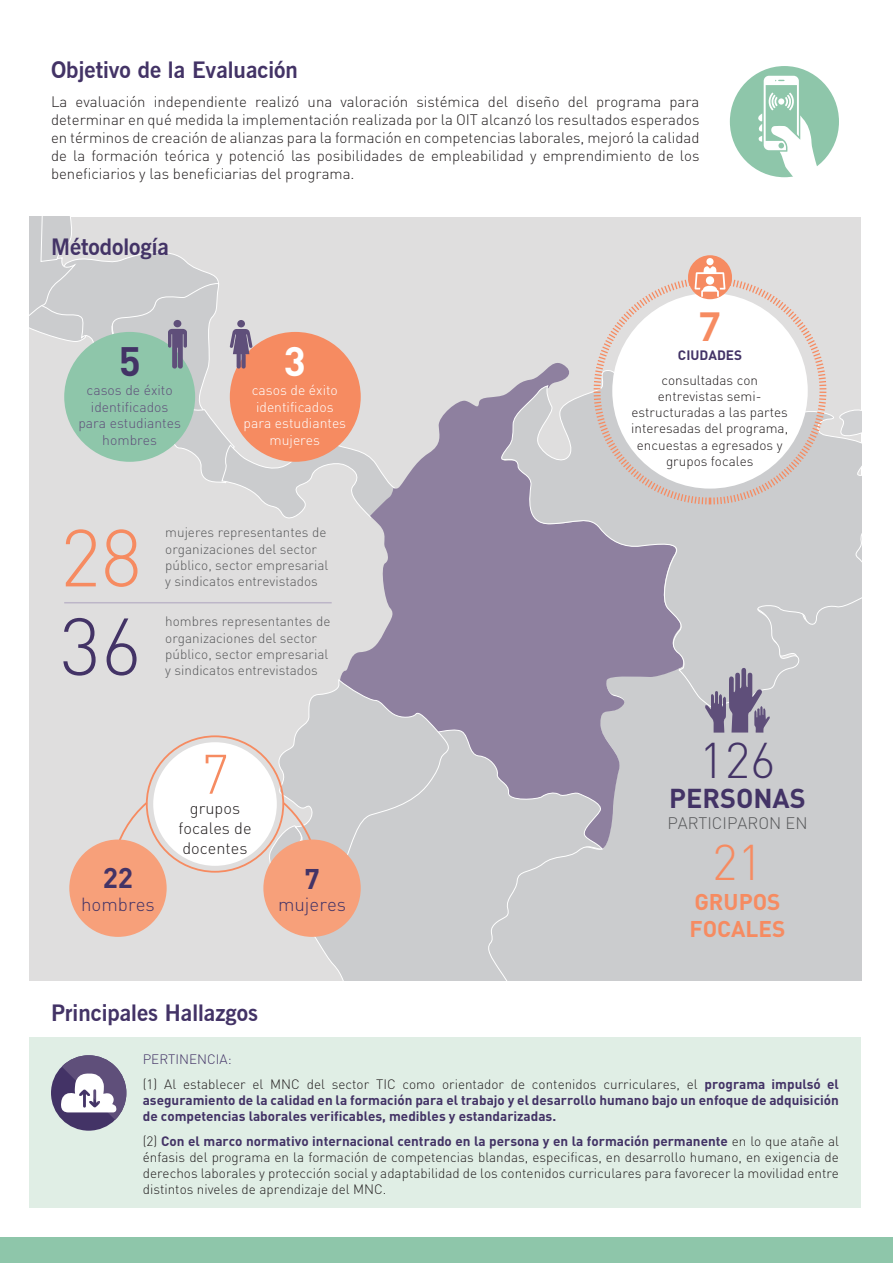
<style>
.page{position:relative;width:893px;height:1263px;background:#fff}
.page>*{position:absolute;margin:0;border:0;box-sizing:border-box;transform-origin:0 0}
.t1{font:300 79.5px "DIN";color:#f68b61}
.t2{font:300 79.5px "DIN";color:#433366}
.t3{font:300 54.75px "DIN";color:#f68b61}
.t4{font:300 49.5px "DIN";color:#433366}
.t5{font:300 49.5px "DIN";color:#f68b61}
.t6{font:700 40.65px "DIN";color:#433366}
.t7{font:700 40.65px "DIN";color:#fff}
.t8{font:700 39px "News Gothic BT";color:#f68b61}
.t9{font:700 28.2px "DIN";color:#433366}
.t10{font:700 27px "DIN";color:#433366}
.t11{font:700 22.5px "News Gothic BT";color:#433366}
.t12{font:700 22.5px/27px "DIN";color:#f68b61}
.t13{font:300 18.75px "DIN";color:#433366}
.t14{font:300 16.5px "DIN";color:#57585a}
.t15{font:300 16.35px/19.6px "DIN";color:#231f20;text-align:center}
.t16{font:300 15px/18px "DIN";color:#231f20;text-align:justify}
.t17{font:300 13.95px/16.8px "DIN";color:#5f4f7a;text-align:center}
.t18{font:300 13.95px/16.8px "DIN";color:#fff;text-align:center}
.t19{font:300 13.5px/16.2px "DIN";color:#231f20}
.t20{font:300 13.5px/16.2px "DIN";color:#57585a}
.t21{font:700 13.5px/16.2px "DIN";color:#433366}
.s1{color:#433366}
.s2{font-weight:700;color:#433366}
</style>
<div class="page">
<div style="left:30px;top:1037px;width:831px;height:171px;background:#e0eee5"></div>
<div style="left:0;top:1237px;width:893px;height:26px;background:#8ec6aa"></div>
<div style="left:30px;top:217px;width:831px;height:763px;background:#dfdede"></div>
<div style="left:643px;top:710px;width:218px;height:270px;background:#cbccce"></div>
<svg style="left:340px;top:363px;width:345px;height:486px;fill:#8e809f"></svg>
<svg style="left:265px;top:728px;width:378px;height:252px;background:#c3c2c8"></svg>
<svg style="left:498px;top:370px;width:363px;height:340px;background:#b5b0bd"></svg>
<div style="left:852px;top:478px;width:9px;height:217px;background:#cbccce"></div>
<svg style="left:833px;top:406px;width:28px;height:32px"></svg>
<div style="left:730px;top:66px;width:109px;height:111px;background:#8ec6aa;border-radius:50%"></div>
<svg style="left:758px;top:76px;width:59px;height:102px"></svg>
<svg style="left:592px;top:279px;width:236px;height:227px"></svg>
<svg style="left:705px;top:668px;width:65px;height:65px;background:#9790a6"></svg>
<svg style="left:276px;top:679px;width:177px;height:202px;background:#c7c6cb"></svg>
<div style="left:153px;top:742px;width:124px;height:124px;background:#fff;border-radius:50%"></div>
<svg style="left:119px;top:800px;width:30px;height:39px"></svg>
<div style="left:69px;top:839px;width:98px;height:98px;background:#f7a07a;border-radius:50%"></div>
<div style="left:263px;top:839px;width:98px;height:98px;background:#f7a07a;border-radius:50%"></div>
<svg style="left:30px;top:217px;width:365px;height:308px"></svg>
<div style="left:51px;top:1055px;width:75px;height:76px;background:#433366;border-radius:50%"></div>
<hr style="left:64px;top:602px;width:268px;height:1px;background:#bdb6c8">
<svg style="left:61px;top:1055px;width:66px;height:65px"></svg>
<div style="left:612px;top:293px;width:196px;height:196px;background:#fff;border-radius:50%"></div>
<div style="left:688px;top:255px;width:44px;height:44px;background:#f68b61;border-radius:50%"></div>
<svg style="left:694px;top:258px;width:31px;height:39px"></svg>
<h3 class="t11" style="left:51px;top:56px;width:249px">Objetivo de la Evaluación</h3>
<p class="t16" style="left:51px;top:92px;width:650px">La evaluación independiente realizó una valoración sistémica del diseño del programa para determinar en qué medida la implementación realizada por la OIT alcanzó los resultados esperados en términos de creación de alianzas para la formación en competencias laborales, mejoró la calidad de la formación teórica y potenció las posibilidades de empleabilidad y emprendimiento de los beneficiarios y las beneficiarias del programa.</p>
<h3 class="t11" style="left:51px;top:234px;width:120px">Métodología</h3>
<h3 class="t7" style="left:284px;top:335px;width:24px">3</h3>
<h3 class="t6" style="left:119px;top:335px;width:24px">5</h3>
<p class="t17" style="left:78px;top:381px;width:104px">casos de éxito identificados para estudiantes hombres</p>
<p class="t18" style="left:244px;top:381px;width:104px">casos de éxito identificados para estudiantes mujeres</p>
<h1 class="t1" style="left:60px;top:509px;width:83px">28</h1>
<h1 class="t2" style="left:60px;top:597px;width:83px">36</h1>
<p class="t20" style="left:165px;top:524px;width:165px">mujeres representantes de organizaciones del sector público, sector empresarial y sindicatos entrevistados</p>
<p class="t20" style="left:165px;top:613px;width:167px">hombres representantes de organizaciones del sector público, sector empresarial y sindicatos entrevistados</p>
<h3 class="t9" style="left:103px;top:860px;width:32px">22</h3>
<h3 class="t13" style="left:81px;top:892px;width:75px">hombres</h3>
<h2 class="t3" style="left:201px;top:740px;width:30px">7</h2>
<p class="t15" style="left:178px;top:798px;width:75px">grupos focales de docentes</p>
<h3 class="t9" style="left:304px;top:860px;width:17px">7</h3>
<h3 class="t13" style="left:278px;top:893px;width:70px">mujeres</h3>
<h3 class="t8" style="left:698px;top:303px;width:25px">7</h3>
<p class="t21" style="left:678px;top:346px;width:66px">CIUDADES</p>
<p class="t19" style="left:631px;top:372px;width:158px;text-align:center">consultadas con entrevistas semi&shy;estructuradas a las partes interesadas del programa, encuestas a egresados y grupos focales</p>
<h3 class="t4" style="left:699px;top:729px;width:78px">126</h3>
<h3 class="t10" style="left:669px;top:781px;width:138px">PERSONAS</h3>
<p class="t14" style="left:667px;top:813px;width:142px">PARTICIPARON EN</p>
<h3 class="t5" style="left:712px;top:832px;width:52px">21</h3>
<h3 class="t12" style="left:689px;top:887px;width:97px">GRUPOS<br>FOCALES</h3>
<h3 class="t11" style="left:51px;top:999px;width:209px">Principales Hallazgos</h3>
<p class="t19" style="left:143px;top:1046px;width:698px;line-height:24.8px"><span class="s1">PERTINENCIA:<br></span>(1) Al establecer el MNC del sector TIC como orientador de contenidos curriculares, el <span class="s2">programa impulsó el</span></p>
<p class="t21" style="left:143px;top:1091px;width:698px">aseguramiento de la calidad en la formación para el trabajo y el desarrollo humano bajo un enfoque de adquisición de competencias laborales verificables, medibles y estandarizadas.</p>
<p class="t19" style="left:143px;top:1133px;width:698px;text-align:justify">(2) <span class="s2">Con el marco normativo internacional centrado en la persona y en la formación permanente</span> en lo que atañe al énfasis del programa en la formación de competencias blandas, especificas, en desarrollo humano, en exigencia de derechos laborales y protección social y adaptabilidad de los contenidos curriculares para favorecer la movilidad entre distintos niveles de aprendizaje del MNC.</p>
</div>
